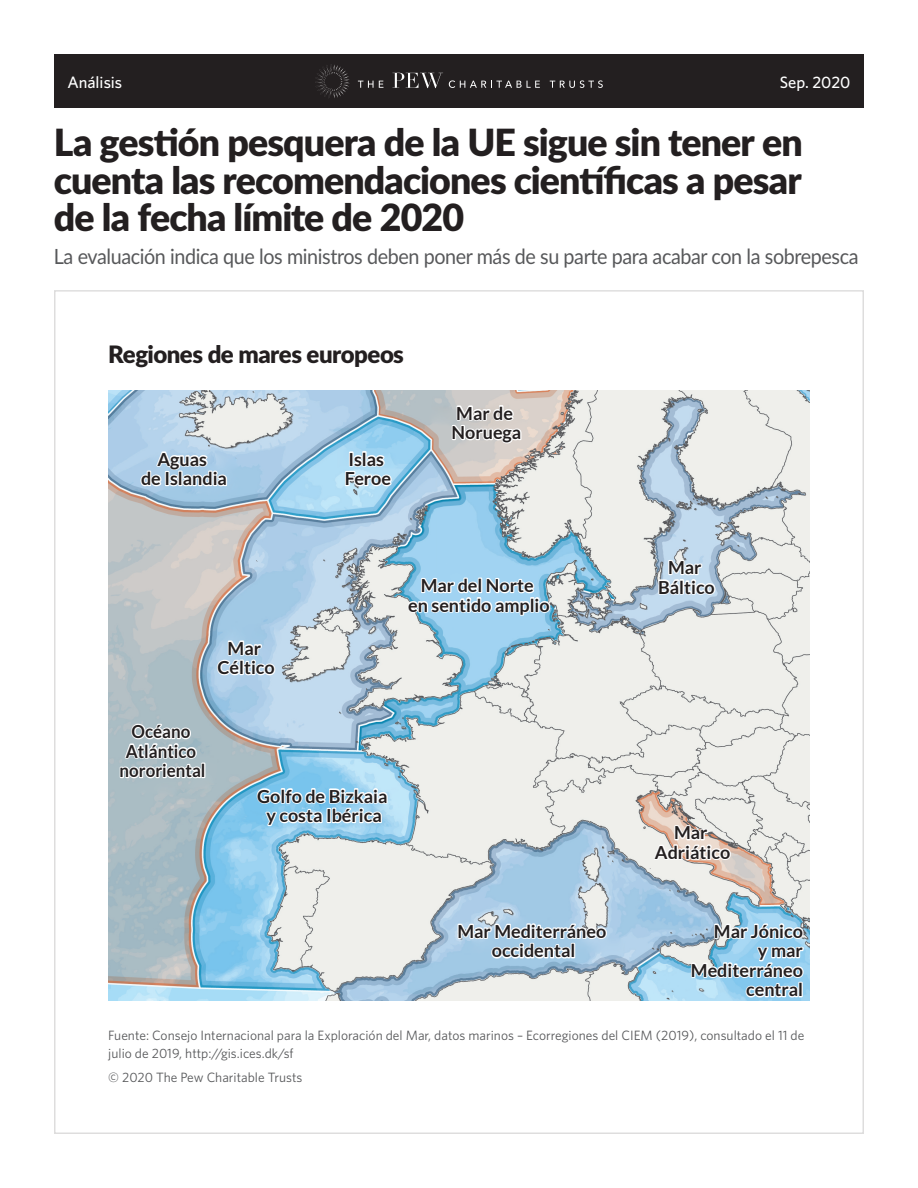
<style>
.page{position:relative;width:918px;height:1188px;background:#fff}
.page>*{position:absolute;margin:0;border:0;box-sizing:border-box;transform-origin:0 0}
.Main_Title{font:900 37.5px/37.5px "Lato";letter-spacing:-.025em;color:#231f20;text-align:justify}
.HED{font:900 24px "Lato";letter-spacing:-.02em;color:#231f20}
.Main_Title_Subhead{font:21px "Lato";letter-spacing:-.02em;color:#57585a;scale:.94 1}
.t1{font:700 18px/19.5px "Lato";color:#231f20;text-align:center}
.t2{font:700 18px/19.5px "Lato";color:#231f20;text-align:center;scale:.94 1}
.t3{font:500 16.5px "Whitney";color:#fff}
.Source{font:13.5px/18px "Whitney";color:#57585a}
</style>
<div class="page">
<div style="left:54px;top:54px;width:810px;height:54px;background:#231f20"></div>
<svg style="left:315px;top:64px;width:35px;height:34px"></svg>
<svg style="left:358px;top:81px;width:25px;height:7px"></svg>
<svg style="left:449px;top:80px;width:91px;height:8px"></svg>
<svg style="left:550px;top:80px;width:53px;height:8px"></svg>
<svg style="left:392px;top:73px;width:51px;height:15px"></svg>
<img style="left:108px;top:391px;width:702px;height:610px">
<svg style="left:139px;top:443px;width:89px;height:57px"></svg>
<svg style="left:344px;top:439px;width:49px;height:49px"></svg>
<svg style="left:215px;top:608px;width:62px;height:69px"></svg>
<svg style="left:119px;top:720px;width:83px;height:73px"></svg>
<svg style="left:255px;top:776px;width:134px;height:74px"></svg>
<svg style="left:652px;top:793px;width:81px;height:81px"></svg>
<svg style="left:456px;top:892px;width:153px;height:80px"></svg>
<svg style="left:690px;top:885px;width:115px;height:116px"></svg>
<div style="left:798px;top:982px;width:5px;height:15px;border:2px solid #fff"></div>
<svg style="left:451px;top:391px;width:72px;height:63px"></svg>
<svg style="left:406px;top:546px;width:146px;height:81px"></svg>
<svg style="left:657px;top:528px;width:60px;height:81px"></svg>
<p class="t3" style="left:67px;top:71px;width:56px">Análisis</p>
<p class="t3" style="left:780px;top:71px;width:72px">Sep. 2020</p>
<p class="Main_Title" style="left:54px;top:122px;width:750px">La gestión pesquera de la UE sigue sin tener en cuenta las recomendaciones científicas a pesar de la fecha límite de 2020</p>
<p class="Main_Title_Subhead" style="left:54px;top:242px;width:858px">La evaluación indica que los ministros deben poner más de su parte para acabar con la sobrepesca</p>
<p class="HED" style="left:108px;top:336px;width:297px">Regiones de mares europeos</p>
<p class="t1" style="left:141px;top:449px;width:87px">Aguas<br>de Islandia</p>
<p class="t1" style="left:345px;top:449px;width:48px;text-align:left">Islas<br>Feroe</p>
<p class="t1" style="left:452px;top:403px;width:71px;text-align:left">Mar de<br>Noruega</p>
<p class="t1" style="left:218px;top:638px;width:59px">Mar<br>Céltico</p>
<p class="t2" style="left:120px;top:721px;width:93px">Océano<br>Atlántico nororiental</p>
<p class="t1" style="left:257px;top:786px;width:132px">Golfo de Bizkaia y costa Ibérica</p>
<p class="t1" style="left:408px;top:575px;width:143px">Mar del Norte<br>en sentido amplio</p>
<p class="t1" style="left:658px;top:557px;width:58px">Mar<br>Báltico</p>
<p class="t1" style="left:655px;top:823px;width:77px">Mar<br>Adriático</p>
<p class="t1" style="left:457px;top:921px;width:150px">Mar Mediterráneo occidental</p>
<p class="t1" style="left:691px;top:921px;width:114px;text-align:right">Mar Jónico<br>y mar<br>Mediterráneo central</p>
<p class="Source" style="left:108px;top:1026px;width:698px">Fuente: Consejo Internacional para la Exploración del Mar, datos marinos – Ecorregiones del CIEM (2019), consultado el 11 de julio de 2019, http://gis.ices.dk/sf</p>
<p class="Source" style="left:108px;top:1068px;width:196px">© 2020 The Pew Charitable Trusts</p>
</div>
